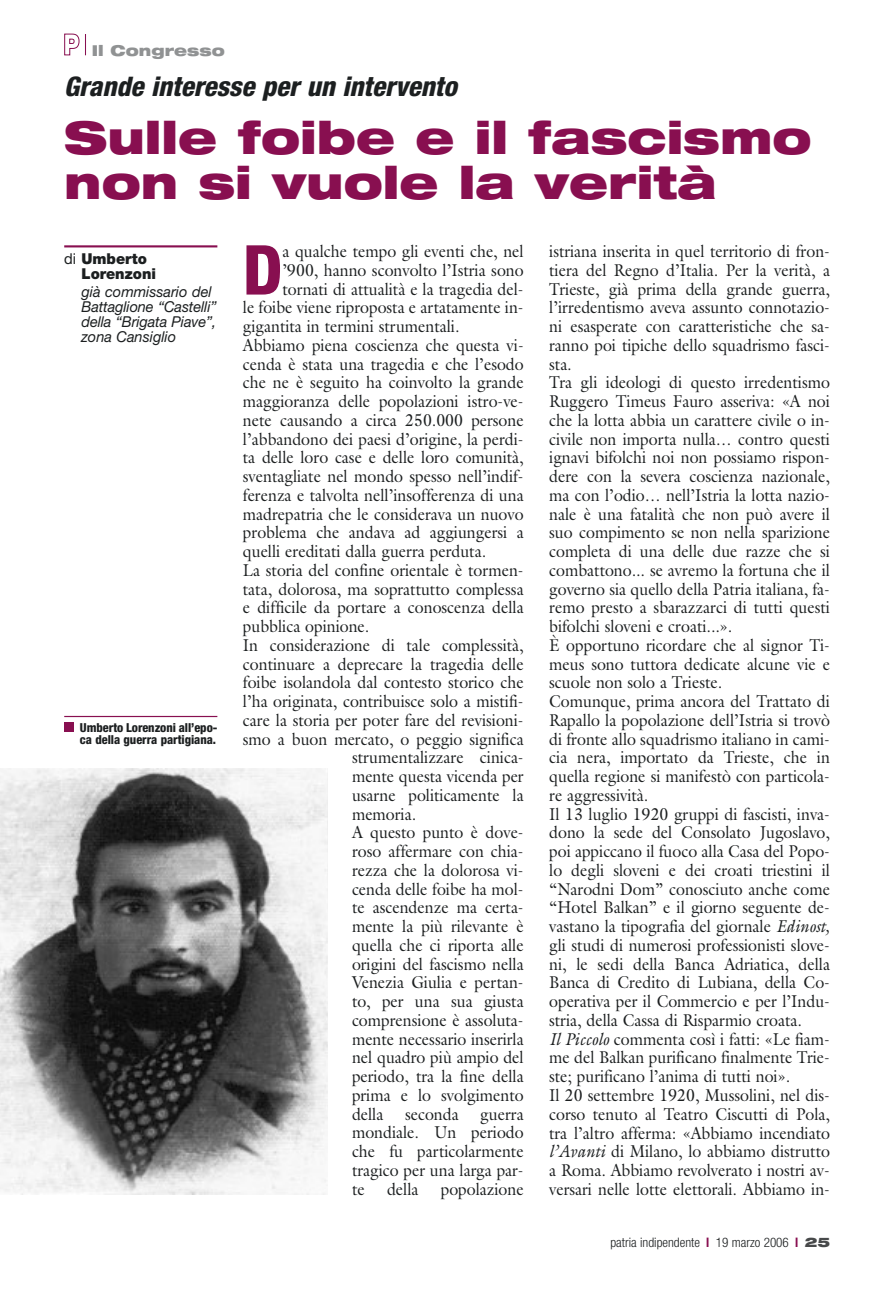
<style>
.page{position:relative;width:893px;height:1296px;background:#fff}
.page>*{position:absolute;margin:0;border:0;box-sizing:border-box;transform-origin:0 0}
.t1{font:800 condensed 69px "Helvetica Neue";color:#880f50}
.t2{font:900 expanded 45px/45px "Helvetica Neue";color:#880f50}
.t3{font:italic 800 condensed 27px "Helvetica Neue";color:#1c1f20}
.t4{font:17.25px/18.8px "Galliard";color:#1c1f20;scale:.92 1}
.t5{font:italic 15px/15px "Helvetica Neue";letter-spacing:-.01em;color:#1c1f20}
.t6{font:900 15px/15px "Helvetica Neue";color:#1c1f20}
.t7{font:900 expanded 15px "Helvetica Neue";color:#909293}
.t8{font:300 condensed 13.2px "Helvetica Neue";color:#1c1f20}
.t9{font:800 condensed 12.3px/12.5px "Helvetica Neue";letter-spacing:-.005em;color:#1c1f20}
.s1{font-weight:400}
.s2{font-style:italic}
.s3{font-weight:700;color:#880f50}
.s4{font-weight:900;font-stretch:expanded;color:#47494a}
</style>
<div class="page">
<hr style="left:64px;top:245px;width:153px;height:2px;background:#880f50">
<svg style="left:64px;top:33px;width:22px;height:23px"></svg>
<img style="left:0;top:768px;width:328px;height:427px">
<hr style="left:64px;top:716px;width:153px;height:1px;background:#880f50">
<div style="left:64px;top:723px;width:9px;height:9px;background:#880f50"></div>
<p class="t7" style="left:92px;top:45px;width:134px">Il Congresso</p>
<h3 class="t3" style="left:64px;top:77px;width:394px">Grande interesse per un intervento</h3>
<h2 class="t2" style="left:64px;top:119px;width:749px">Sulle foibe e il fascismo non si vuole la verità</h2>
<p class="t6" style="left:81px;top:253px;width:76px;text-indent:-17px"><span class="s1">di</span> Umberto<br>Lorenzoni</p>
<p class="t5" style="left:81px;top:286px;width:137px">già commissario del<br>Battaglione “Castelli” della “Brigata Piave”, zona Cansiglio</p>
<p class="t9" style="left:80px;top:722px;width:139px">Umberto Lorenzoni all’epo&shy;ca della guerra partigiana.</p>
<h1 class="t1" style="left:243px;top:245px;width:41px">D</h1>
<p class="t4" style="left:282px;top:244px;width:264px">a qualche tempo gli eventi che, nel</p>
<p class="t4" style="left:282px;top:262px;width:264px">’900, hanno sconvolto l’Istria sono</p>
<p class="t4" style="left:282px;top:281px;width:264px">tornati di attualità e la tragedia del-</p>
<p class="t4" style="left:243px;top:300px;width:307px">le foibe viene riproposta e artatamente in-</p>
<p class="t4" style="left:243px;top:319px;width:237px">gigantita in termini strumentali.</p>
<p class="t4" style="left:243px;top:337px;width:307px">Abbiamo piena coscienza che questa vi-</p>
<p class="t4" style="left:243px;top:356px;width:307px">cenda è stata una tragedia e che l’esodo</p>
<p class="t4" style="left:243px;top:375px;width:307px">che ne è seguito ha coinvolto la grande</p>
<p class="t4" style="left:243px;top:394px;width:307px">maggioranza delle popolazioni istro-ve-</p>
<p class="t4" style="left:243px;top:412px;width:307px">nete causando a circa 250.000 persone</p>
<p class="t4" style="left:243px;top:431px;width:307px">l’abbandono dei paesi d’origine, la perdi-</p>
<p class="t4" style="left:243px;top:450px;width:307px">ta delle loro case e delle loro comunità,</p>
<p class="t4" style="left:243px;top:469px;width:307px">sventagliate nel mondo spesso nell’indif-</p>
<p class="t4" style="left:243px;top:487px;width:307px">ferenza e talvolta nell’insofferenza di una</p>
<p class="t4" style="left:243px;top:506px;width:307px">madrepatria che le considerava un nuovo</p>
<p class="t4" style="left:243px;top:525px;width:307px">problema che andava ad aggiungersi a</p>
<p class="t4" style="left:243px;top:544px;width:266px">quelli ereditati dalla guerra perduta.</p>
<p class="t4" style="left:243px;top:562px;width:307px">La storia del confine orientale è tormen-</p>
<p class="t4" style="left:243px;top:581px;width:307px">tata, dolorosa, ma soprattutto complessa</p>
<p class="t4" style="left:243px;top:600px;width:307px">e difficile da portare a conoscenza della</p>
<p class="t4" style="left:243px;top:619px;width:139px">pubblica opinione.</p>
<p class="t4" style="left:243px;top:637px;width:307px">In considerazione di tale complessità,</p>
<p class="t4" style="left:243px;top:656px;width:307px">continuare a deprecare la tragedia delle</p>
<p class="t4" style="left:243px;top:675px;width:307px">foibe isolandola dal contesto storico che</p>
<p class="t4" style="left:243px;top:694px;width:307px">l’ha originata, contribuisce solo a mistifi-</p>
<p class="t4" style="left:243px;top:712px;width:307px">care la storia per poter fare del revisioni-</p>
<p class="t4" style="left:243px;top:731px;width:307px">smo a buon mercato, o peggio significa</p>
<p class="t4" style="left:352px;top:750px;width:188px">strumentalizzare cinica-</p>
<p class="t4" style="left:352px;top:769px;width:188px">mente questa vicenda per</p>
<p class="t4" style="left:352px;top:787px;width:188px">usarne politicamente la</p>
<p class="t4" style="left:352px;top:806px;width:71px">memoria.</p>
<p class="t4" style="left:352px;top:825px;width:188px">A questo punto è dove-</p>
<p class="t4" style="left:352px;top:844px;width:188px">roso affermare con chia-</p>
<p class="t4" style="left:352px;top:862px;width:188px">rezza che la dolorosa vi-</p>
<p class="t4" style="left:352px;top:881px;width:188px">cenda delle foibe ha mol-</p>
<p class="t4" style="left:352px;top:900px;width:188px">te ascendenze ma certa-</p>
<p class="t4" style="left:352px;top:919px;width:188px">mente la più rilevante è</p>
<p class="t4" style="left:352px;top:937px;width:188px">quella che ci riporta alle</p>
<p class="t4" style="left:352px;top:956px;width:188px">origini del fascismo nella</p>
<p class="t4" style="left:352px;top:975px;width:188px">Venezia Giulia e pertan-</p>
<p class="t4" style="left:352px;top:994px;width:188px">to, per una sua giusta</p>
<p class="t4" style="left:352px;top:1012px;width:188px">comprensione è assoluta-</p>
<p class="t4" style="left:352px;top:1031px;width:188px">mente necessario inserirla</p>
<p class="t4" style="left:352px;top:1050px;width:188px">nel quadro più ampio del</p>
<p class="t4" style="left:352px;top:1069px;width:188px">periodo, tra la fine della</p>
<p class="t4" style="left:352px;top:1087px;width:188px">prima e lo svolgimento</p>
<p class="t4" style="left:352px;top:1106px;width:36px">della</p>
<p class="t4" style="left:405px;top:1106px;width:60px">seconda</p>
<p class="t4" style="left:352px;top:1106px;width:188px;text-align:justify;text-indent:128px">guerra mondiale. Un periodo che fu particolarmente tragico per una larga par&shy;te</p>
<p class="t4" style="left:387px;top:1181px;width:36px">della</p>
<p class="t4" style="left:441px;top:1181px;width:92px">popolazione</p>
<p class="t4" style="left:549px;top:244px;width:307px">istriana inserita in quel territorio di fron&shy;tiera del Regno d’Italia. Per la verità, a Trieste, già prima della grande guerra, l’irredentismo aveva assunto connotazio&shy;ni esasperate con caratteristiche che sa&shy;ranno poi tipiche dello squadrismo fasci&shy;sta.<br>Tra gli ideologi di questo irredentismo Ruggero Timeus Fauro asseriva: «A noi che la lotta abbia un carattere civile o in&shy;civile non importa nulla… contro questi ignavi bifolchi noi non possiamo rispon&shy;dere con la severa coscienza nazionale, ma con l’odio… nell’Istria la lotta nazio&shy;nale è una fatalità che non può avere il suo compimento se non nella sparizione completa di una delle due razze che si combattono... se avremo la fortuna che il governo sia quello della Patria italiana, fa&shy;remo presto a sbarazzarci di tutti questi bifolchi sloveni e croati...».<br>È opportuno ricordare che al signor Ti&shy;meus sono tuttora dedicate alcune vie e scuole non solo a Trieste.<br>Comunque, prima ancora del Trattato di Rapallo la popolazione dell’Istria si trovò di fronte allo squadrismo italiano in cami&shy;cia nera, importato da Trieste, che in quella regione si manifestò con particola&shy;re aggressività.<br>Il 13 luglio 1920 gruppi di fascisti, inva&shy;dono la sede del Consolato Jugoslavo, poi appiccano il fuoco alla Casa del Popo&shy;lo degli sloveni e dei croati triestini il “Narodni Dom” conosciuto anche come “Hotel Balkan” e il giorno seguente de&shy;vastano la tipografia del giornale <span class="s2">Edinost, </span>gli studi di numerosi professionisti slove&shy;ni, le sedi della Banca Adriatica, della Banca di Credito di Lubiana, della Co&shy;operativa per il Commercio e per l’Indu&shy;stria, della Cassa di Risparmio croata.<br><span class="s2">Il Piccolo</span> commenta così i fatti: «Le fiam&shy;me del Balkan purificano finalmente Trie&shy;ste; purificano l’anima di tutti noi».<br>Il 20 settembre 1920, Mussolini, nel dis&shy;corso tenuto al Teatro Ciscutti di Pola, tra l’altro afferma: «Abbiamo incendiato <span class="s2">l’Avanti</span> di Milano, lo abbiamo distrutto a Roma. Abbiamo revolverato i nostri av&shy;versari nelle lotte elettorali. Abbiamo in-</p>
<p class="t8" style="left:610px;top:1238px;width:221px">patria indipendente <span class="s3">l</span> 19 marzo 2006 <span class="s3">l</span> <span class="s4">25</span></p>
</div>
